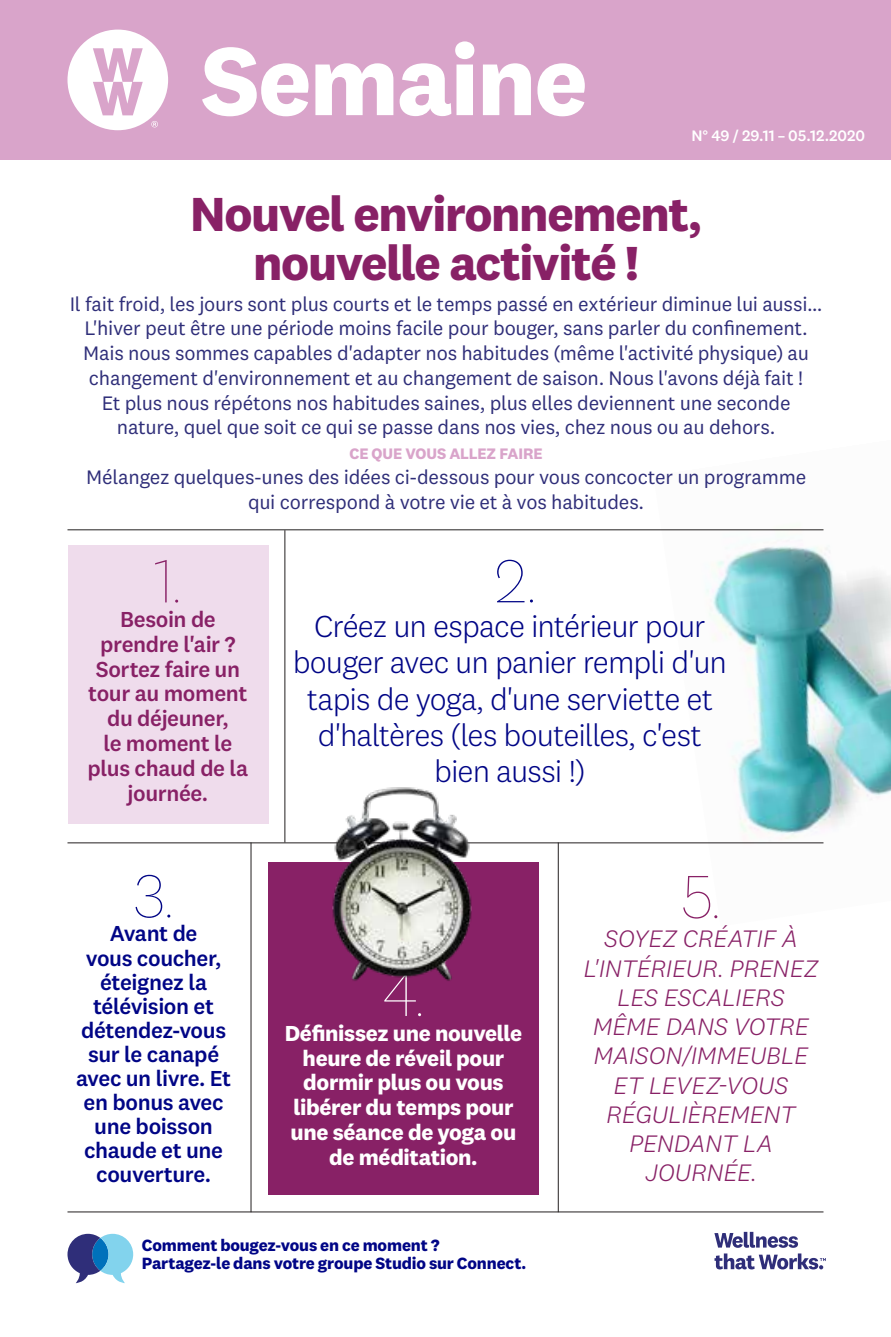
<style>
.page{position:relative;width:891px;height:1337px;background:#fff}
.page>*{position:absolute;margin:0;border:0;box-sizing:border-box;transform-origin:0 0}
.t1{font:700 99.9px "National 2";letter-spacing:-.02em;color:#fff}
.t2{font:100 63px "National 2";color:#882166}
.t3{font:100 63px "National 2";color:#000586}
.t4{font:100 63px "National 2";color:#fff}
.t5{font:700 49.5px/49.5px "National 2";letter-spacing:-.025em;color:#882166;text-align:center}
.t6{font:300 31.5px/36px "National 2";letter-spacing:-.03em;color:#000586;text-align:center}
.t7{font:italic 300 24.75px/29.2px "National 2";letter-spacing:-.01em;color:#882166;text-align:center}
.t8{font:500 22.5px/24.1px "National 2";letter-spacing:-.02em;color:#000586;text-align:center}
.t9{font:700 22.5px/24.8px "National 2";letter-spacing:-.015em;color:#fff;text-align:center}
.t10{font:500 22.5px/24.8px "National 2";letter-spacing:-.02em;color:#882166;text-align:center}
.t11{font:20.25px/24.8px "National 2";letter-spacing:-.01em;color:#2f2e79;text-align:center}
.t12{font:700 16.88px/18px "National 2";letter-spacing:-.01em;color:#000586}
.t13{font:500 15.75px "National 2";letter-spacing:-.005em;color:#fff}
.t14{font:700 15.75px "National 2";letter-spacing:-.005em;color:#d9a4ca}
</style>
<div class="page">
<img style="left:653px;top:530px;width:238px;height:314px">
<div style="left:269px;top:862px;width:270px;height:333px;background:#882166"></div>
<div style="left:68px;top:545px;width:201px;height:279px;background:#efdcec"></div>
<svg style="left:714px;top:1231px;width:112px;height:38px"></svg>
<hr style="left:68px;top:1211px;width:756px;height:1px;background:#231f20">
<hr style="left:285px;top:530px;width:1px;height:312px;background:#231f20">
<hr style="left:558px;top:842px;width:1px;height:370px;background:#231f20">
<hr style="left:251px;top:842px;width:1px;height:370px;background:#231f20">
<svg style="left:68px;top:1233px;width:65px;height:50px"></svg>
<hr style="left:68px;top:842px;width:756px;height:1px;background:#231f20">
<hr style="left:68px;top:529px;width:756px;height:1px;background:#231f20">
<img style="left:268px;top:760px;width:267px;height:262px">
<div style="left:0;top:0;width:891px;height:160px;background:#d9a4ca"></div>
<svg style="left:67px;top:30px;width:101px;height:100px"></svg>
<h1 class="t1" style="left:201px;top:19px;width:388px">Semaine</h1>
<p class="t13" style="left:691px;top:126px;width:175px">N° 49 / 29.11 – 05.12.2020</p>
<h3 class="t5" style="left:190px;top:188px;width:513px">Nouvel environnement, nouvelle activité !</h3>
<p class="t11" style="left:70px;top:291px;width:754px">Il fait froid, les jours sont plus courts et le temps passé en extérieur diminue lui aussi… L'hiver peut être une période moins facile pour bouger, sans parler du confinement.<br>Mais nous sommes capables d'adapter nos habitudes (même l'activité physique) au changement d'environnement et au changement de saison. Nous l'avons déjà fait !<br>Et plus nous répétons nos habitudes saines, plus elles deviennent une seconde nature, quel que soit ce qui se passe dans nos vies, chez nous ou au dehors.</p>
<p class="t14" style="left:349px;top:444px;width:195px">CE QUE VOUS ALLEZ FAIRE</p>
<p class="t11" style="left:86px;top:464px;width:722px">Mélangez quelques-unes des idées ci-dessous pour vous concocter un programme qui correspond à votre vie et à vos habitudes.</p>
<h2 class="t2" style="left:154px;top:546px;width:29px">1.</h2>
<p class="t10" style="left:88px;top:607px;width:162px">Besoin de prendre l'air ?<br>Sortez faire un tour au moment du déjeuner,<br>le moment le plus chaud de la journée.</p>
<h2 class="t3" style="left:133px;top:861px;width:42px">3.</h2>
<p class="t8" style="left:76px;top:921px;width:157px">Avant de<br>vous coucher, éteignez la télévision et détendez-vous sur le canapé avec un livre. Et en bonus avec une boisson chaude et une couverture.</p>
<h2 class="t3" style="left:494px;top:546px;width:44px">2.</h2>
<h3 class="t6" style="left:293px;top:608px;width:436px">Créez un espace intérieur pour bouger avec un panier rempli d'un tapis de yoga, d'une serviette et d'haltères (les bouteilles, c'est bien aussi !)</h3>
<h2 class="t4" style="left:382px;top:959px;width:44px">4.</h2>
<p class="t9" style="left:285px;top:1020px;width:239px">Définissez une nouvelle heure de réveil pour dormir plus ou vous libérer du temps pour une séance de yoga ou de méditation.</p>
<h2 class="t2" style="left:681px;top:862px;width:41px">5.</h2>
<p class="t7" style="left:583px;top:924px;width:237px">SOYEZ CRÉATIF À<br>L'INTÉRIEUR. PRENEZ<br>LES ESCALIERS<br>MÊME DANS VOTRE<br>MAISON/IMMEUBLE<br>ET LEVEZ-VOUS<br>RÉGULIÈREMENT<br>PENDANT LA<br>JOURNÉE.</p>
<p class="t12" style="left:142px;top:1236px;width:386px">Comment bougez-vous en ce moment ?<br>Partagez-le dans votre groupe Studio sur Connect.</p>
</div>
